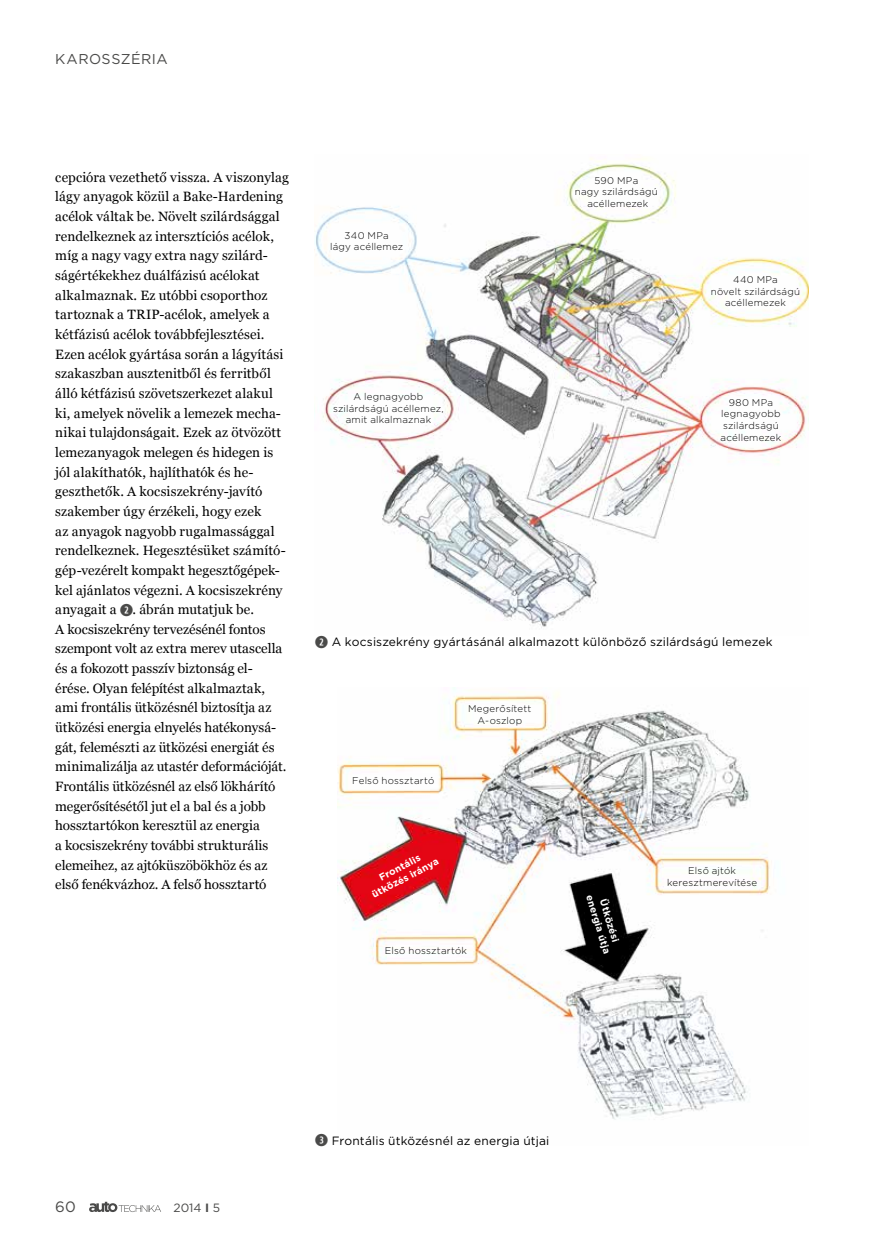
<style>
.page{position:relative;width:872px;height:1246px;background:#fff}
.page>*{position:absolute;margin:0;border:0;box-sizing:border-box;transform-origin:0 0}
.t1{font:15px "Gotham";color:#4a4a49}
.t2{font:14.25px "Gotham";letter-spacing:.03em;color:#4a4a49}
.t3{font:13.5px/19.6px "Georgia";letter-spacing:.005em;color:#000}
.t4{font:12px "Gotham";letter-spacing:.015em;color:#000}
.t5{font:12px "Gotham";color:#4a4a49}
.t6{font:300 9.75px/11.7px "Gotham";letter-spacing:.025em;color:#000;text-align:center}
.t7{font:700 9.75px/11.7px "Gotham";color:#fff;text-align:center}
.s1{font-family:"Combi Numerals Ltd";font-size:16.5px;color:#4a4a49}
.s2{font-weight:700}
</style>
<div class="page">
<svg style="left:89px;top:1202px;width:72px;height:10px"></svg>
<img style="left:315px;top:158px;width:493px;height:470px">
<img style="left:337px;top:687px;width:433px;height:433px">
<p class="t2" style="left:55px;top:50px;width:114px">KAROSSZÉRIA</p>
<p class="t3" style="left:55px;top:167px;width:235px">cepcióra vezethető vissza. A viszonylag lágy anyagok közül a Bake-Hardening acélok váltak be. Növelt szilárdsággal rendelkeznek az intersztíciós acélok, míg a nagy vagy extra nagy szilárd&shy;ságértékekhez duálfázisú acélokat alkalmaznak. Ez utóbbi csoporthoz tartoznak a TRIP-acélok, amelyek a kétfázisú acélok továbbfejlesztései.<br>Ezen acélok gyártása során a lágyítási szakaszban ausztenitből és ferritből álló kétfázisú szövetszerkezet alakul ki, amelyek növelik a lemezek mecha&shy;nikai tulajdonságait. Ezek az ötvözött lemezanyagok melegen és hidegen is jól alakíthatók, hajlíthatók és he&shy;geszthetők. A kocsiszekrény-javító szakember úgy érzékeli, hogy ezek<br>az anyagok nagyobb rugalmassággal rendelkeznek. Hegesztésüket számító&shy;gép-vezérelt kompakt hegesztőgépek&shy;kel ajánlatos végezni. A kocsiszekrény anyagait a <span class="s1">➋</span>. ábrán mutatjuk be.<br>A kocsiszekrény tervezésénél fontos szempont volt az extra merev utascella és a fokozott passzív biztonság el&shy;érése. Olyan felépítést alkalmaztak, ami frontális ütközésnél biztosítja az ütközési energia elnyelés hatékonysá&shy;gát, felemészti az ütközési energiát és minimalizálja az utastér deformációját.<br>Frontális ütközésnél az első lökhárító megerősítésétől jut el a bal és a jobb hossztartókon keresztül az energia<br>a kocsiszekrény további strukturális elemeihez, az ajtóküszöbökhöz és az első fenékvázhoz. A felső hossztartó</p>
<p class="t6" style="left:330px;top:229px;width:75px">340 MPa<br>lágy acéllemez</p>
<p class="t6" style="left:333px;top:390px;width:112px">A legnagyobb szilárdságú acéllemez, amit alkalmaznak</p>
<p class="t6" style="left:575px;top:174px;width:85px">590 MPa<br>nagy szilárdságú acéllemezek</p>
<p class="t6" style="left:711px;top:273px;width:91px">440 MPa<br>növelt szilárdságú acéllemezek</p>
<p class="t6" style="left:720px;top:396px;width:62px">980 MPa legnagyobb szilárdságú acéllemezek</p>
<p class="t4" style="left:315px;top:634px;width:459px"><span class="s1">➋</span> A kocsiszekrény gyártásánál alkalmazott különböző szilárdságú lemezek</p>
<p class="t6" style="left:352px;top:774px;width:84px">Felső hossztartó</p>
<p class="t7" style="left:364px;top:879px;width:76px;rotate:-28deg">Frontális ütközés iránya</p>
<p class="t6" style="left:468px;top:702px;width:65px">Megerősített<br>A-oszlop</p>
<p class="t6" style="left:385px;top:944px;width:83px">Első hossztartók</p>
<p class="t7" style="left:606px;top:889px;width:63px;rotate:73deg">Ütközési energia útja</p>
<p class="t6" style="left:667px;top:865px;width:92px">Első ajtók keresztmerevítése</p>
<p class="t1" style="left:55px;top:1197px;width:22px">60</p>
<p class="t5" style="left:173px;top:1200px;width:48px">2014 <span class="s2">I</span> 5</p>
<p class="t4" style="left:315px;top:1133px;width:236px"><span class="s1">➌</span> Frontális ütközésnél az energia útjai</p>
</div>
